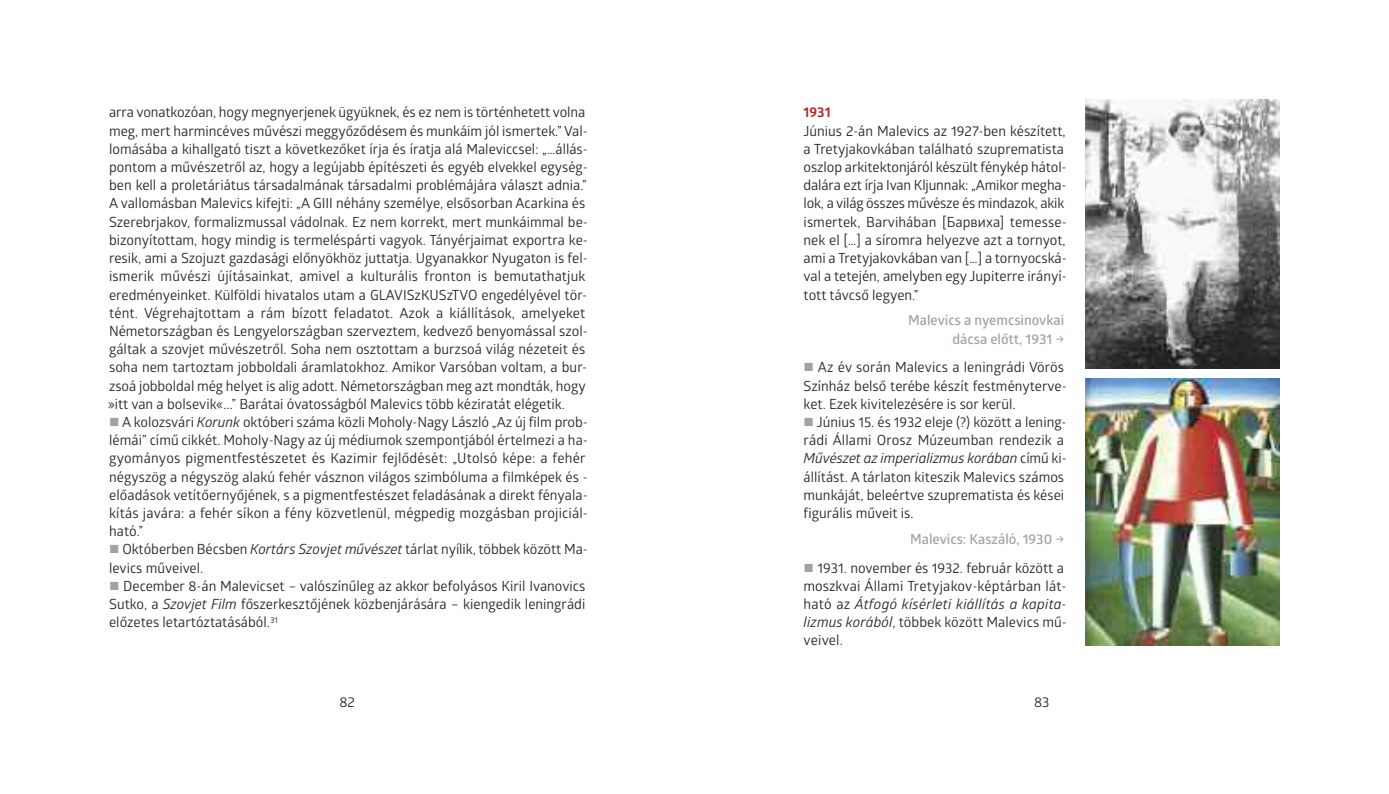
<style>
.page{position:relative;width:1389px;height:794px;background:#fff}
.page>*{position:absolute;margin:0;border:0;box-sizing:border-box;transform-origin:0 0}
.t1{font:14px/18.2px "Glober";color:#272627}
.t2{font:600 14px/18.2px "Glober";color:#a7a09b;text-align:right}
.t3{font:700 14px "Glober";color:#b1272b}
.s1{color:#a7a09b}
.s2{font-style:italic}
</style>
<div class="page">
<img style="left:1085px;top:99px;width:195px;height:269px">
<img style="left:1085px;top:379px;width:194px;height:266px">
<p class="t1" style="left:108px;top:105px;width:482px">arra vonatkozóan, hogy megnyerjenek ügyüknek, és ez nem is történhetett volna meg, mert harmincéves művészi meggyőződésem és munkáim jól ismertek.” Val&shy;lomásába a kihallgató tiszt a következőket írja és íratja alá Maleviccsel: „…állás&shy;pontom a művészetről az, hogy a legújabb építészeti és egyéb elvekkel egység&shy;ben kell a proletáriátus társadalmának társadalmi problémájára választ adnia.” A vallomásban Malevics kifejti: „A GIII néhány személye, elsősorban Acarkina és Szerebrjakov, formalizmussal vádolnak. Ez nem korrekt, mert munkáimmal be&shy;bizonyítottam, hogy mindig is termeléspárti vagyok. tányérjaimat exportra ke&shy;resik, ami a Szojuzt gazdasági előnyökhöz juttatja. ugyanakkor Nyugaton is fel&shy;ismerik művészi újításainkat, amivel a kulturális fronton is bemutathatjuk eredményeinket. Külföldi hivatalos utam a GLAVISzKuSztVO engedélyével tör&shy;tént. Végrehajtottam a rám bízott feladatot. Azok a kiállítások, amelyeket Németországban és Lengyelországban szerveztem, kedvező benyomással szol&shy;gáltak a szovjet művészetről. Soha nem osztottam a burzsoá világ nézeteit és soha nem tartoztam jobboldali áramlatokhoz. Amikor Varsóban voltam, a bur&shy;zsoá jobboldal még helyet is alig adott. Németországban meg azt mondták, hogy »itt van a bolsevik«...” Barátai óvatosságból Malevics több kéziratát elégetik.</p>
<p class="t1" style="left:109px;top:414px;width:480px"><span class="s1">■</span> A kolozsvári <span class="s2">Korunk</span> októberi száma közli Moholy-Nagy László „Az új film prob&shy;lémái” című cikkét. Moholy-Nagy az új médiumok szempontjából értelmezi a ha&shy;gyományos pigmentfestészetet és Kazimir fejlődését: „utolsó képe: a fehér négyszög a négyszög alakú fehér vásznon világos szimbóluma a filmképek és - előadások vetítőernyőjének, s a pigmentfestészet feladásának a direkt fényala&shy;kítás javára: a fehér síkon a fény közvetlenül, mégpedig mozgásban projiciál&shy;ható.”</p>
<p class="t1" style="left:109px;top:542px;width:480px"><span class="s1">■</span> Októberben Bécsben <span class="s2">Kortárs szovjet művészet</span> tárlat nyílik, többek között Ma&shy;levics műveivel.</p>
<p class="t1" style="left:109px;top:578px;width:478px;text-align:justify"><span class="s1">■</span> december 8-án Malevicset – valószínűleg az akkor befolyásos Kiril Ivanovics Sutko, a <span class="s2">szovjet Film</span> főszerkesztőjének közbenjárására – kiengedik leningrádi előzetes letartóztatásából.<sup>31</sup></p>
<p class="t1" style="left:339px;top:694px;width:17px">82</p>
<p class="t3" style="left:804px;top:107px;width:29px">1931</p>
<p class="t1" style="left:804px;top:123px;width:265px">Június 2-án Malevics az 1927-ben készített, a tretyjakovkában található szuprematista oszlop arkitektonjáról készült fénykép hátol&shy;dalára ezt írja Ivan Kljunnak: „Amikor megha&shy;lok, a világ összes művésze és mindazok, akik ismertek, Barvihában [Барвиха] temesse&shy;nek el […] a síromra helyezve azt a tornyot, ami a tretyjakovkában van […] a tornyocská&shy;val a tetején, amelyben egy Jupiterre irányí&shy;tott távcső legyen.”</p>
<p class="t2" style="left:908px;top:313px;width:157px">Malevics a nyemcsinovkai dácsa előtt, 1931 →</p>
<p class="t1" style="left:804px;top:360px;width:265px"><span class="s1">■</span> Az év során Malevics a leningrádi Vörös<br>Színház belső terébe készít festményterve&shy;ket. Ezek kivitelezésére is sor kerül.</p>
<p class="t1" style="left:804px;top:414px;width:265px"><span class="s1">■</span> Június 15. és 1932 eleje (?) között a lening&shy;rádi állami Orosz Múzeumban rendezik a <span class="s2">Művészet az imperializmus korában</span> című ki&shy;állítást. A tárlaton kiteszik Malevics számos munkáját, beleértve szuprematista és kései figurális műveit is.</p>
<p class="t2" style="left:910px;top:531px;width:155px">Malevics: Kaszáló, 1930 →</p>
<p class="t1" style="left:804px;top:560px;width:265px"><span class="s1">■</span> 1931. november és 1932. február között a moszkvai állami tretyjakov-képtárban lát&shy;ható az <span class="s2">Átfogó kísérleti kiállítás a kapita&shy;lizmus korából</span>, többek között Malevics mű&shy;veivel.</p>
<p class="t1" style="left:1034px;top:694px;width:17px">83</p>
</div>
